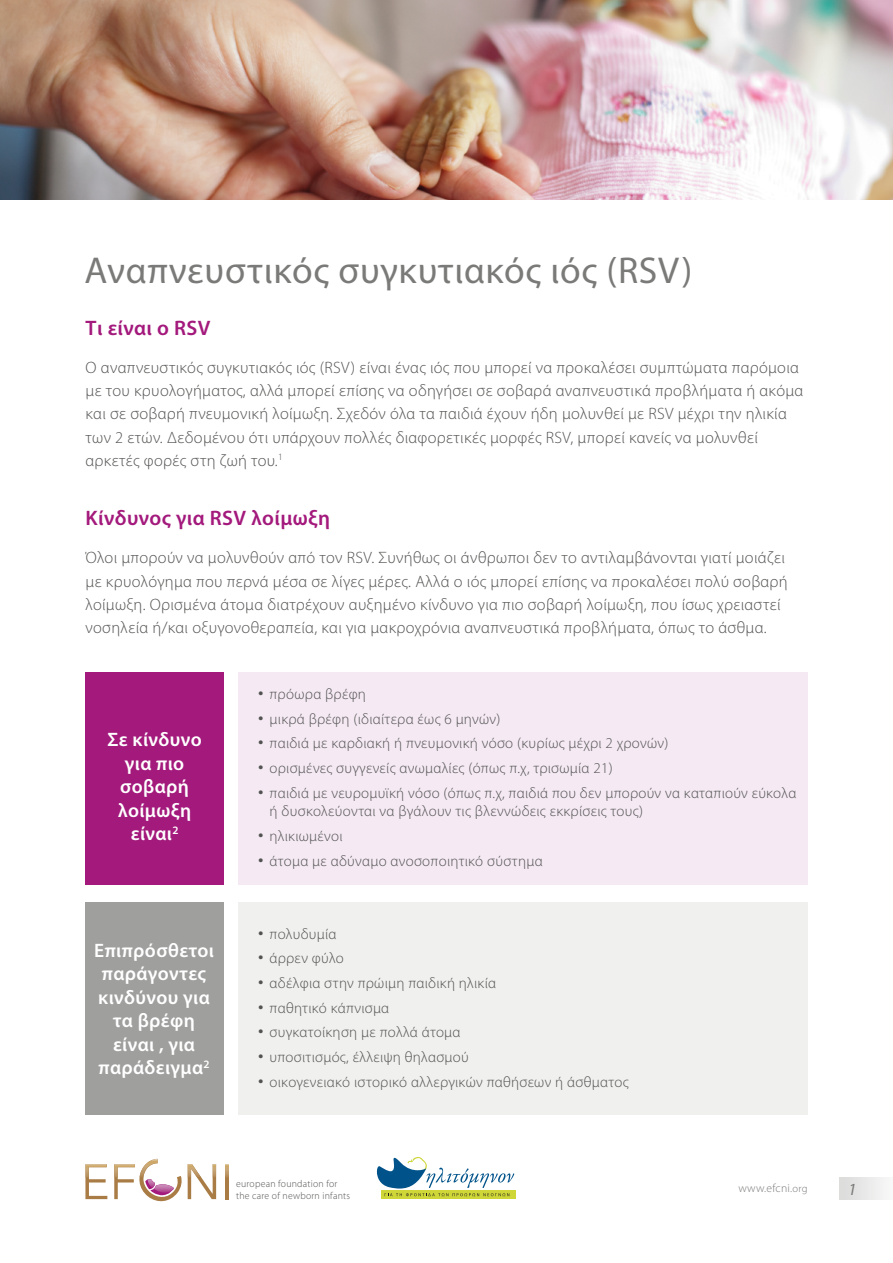
<style>
.page{position:relative;width:893px;height:1263px;background:#fff}
.page>*{position:absolute;margin:0;border:0;box-sizing:border-box;transform-origin:0 0}
.t1{font:37.5px "Myriad Pro";letter-spacing:.02em;color:#7a7a79}
.t2{font:600 21px "Myriad Pro";letter-spacing:.02em;color:#a3197c}
.t3{font:600 19.5px/23.4px "Myriad Pro";letter-spacing:.02em;color:#fff;text-align:center}
.t4{font:italic 17.1px "Myriad Pro";color:#7a7a79}
.t5{font:300 16.5px/23.2px "Myriad Pro";letter-spacing:.02em;color:#525251}
.t6{font:300 15px/18.3px "Myriad Pro";letter-spacing:.02em;color:#525251}
.t7{font:300 11.7px "Myriad Pro";letter-spacing:.02em;color:#7a7a79}
.t8{font:300 10.05px/12.1px "Myriad Pro";letter-spacing:.025em;color:#525251}
.s1{font-size:21.75px}
.s2{font-size:10.65px}
</style>
<div class="page">
<div style="left:238px;top:902px;width:569px;height:212px;background:#f0f0ef"></div>
<div style="left:238px;top:672px;width:569px;height:213px;background:#f5eaf4"></div>
<svg style="left:85px;top:1164px;width:22px;height:35px"></svg>
<img style="left:86px;top:1164px;width:21px;height:13px">
<svg style="left:114px;top:1164px;width:68px;height:38px"></svg>
<img style="left:140px;top:1159px;width:18px;height:18px">
<svg style="left:188px;top:1177px;width:28px;height:22px"></svg>
<hr style="left:225px;top:1164px;width:4px;height:35px;background:#a97c45">
<img style="left:188px;top:1164px;width:28px;height:13px">
<svg style="left:226px;top:1164px;width:3px;height:13px"></svg>
<div style="left:839px;top:1177px;width:54px;height:22px;background:linear-gradient(to right,#dadada,#f8f8f8)"></div>
<img style="left:0;top:0;width:893px;height:200px">
<div style="left:86px;top:672px;width:138px;height:213px;background:#a3197c"></div>
<div style="left:86px;top:902px;width:138px;height:212px;background:#9f9f9e"></div>
<svg style="left:381px;top:1190px;width:134px;height:9px"></svg>
<svg style="left:377px;top:1157px;width:137px;height:39px"></svg>
<h1 class="t1" style="left:85px;top:247px;width:610px">Αναπνευστικός συγκυτιακός ιός (RSV)</h1>
<p class="t2" style="left:86px;top:314px;width:126px">Τι είναι ο RSV</p>
<p class="t5" style="left:86px;top:356px;width:719px">Ο αναπνευστικός συγκυτιακός ιός (RSV) είναι ένας ιός που μπορεί να προκαλέσει συμπτώματα παρόμοια με του κρυολογήματος, αλλά μπορεί επίσης να οδηγήσει σε σοβαρά αναπνευστικά προβλήματα ή ακόμα και σε σοβαρή πνευμονική λοίμωξη. Σχεδόν όλα τα παιδιά έχουν ήδη μολυνθεί με RSV μέχρι την ηλικία των 2 ετών. Δεδομένου ότι υπάρχουν πολλές διαφορετικές μορφές RSV, μπορεί κανείς να μολυνθεί αρκετές φορές στη ζωή του.<sup>1</sup></p>
<p class="t2" style="left:86px;top:505px;width:246px">Κίνδυνος για RSV λοίμωξη</p>
<p class="t5" style="left:86px;top:546px;width:704px">Όλοι μπορούν να μολυνθούν από τον RSV. Συνήθως οι άνθρωποι δεν το αντιλαμβάνονται γιατί μοιάζει με κρυολόγημα που περνά μέσα σε λίγες μέρες. Αλλά ο ιός μπορεί επίσης να προκαλέσει πολύ σοβαρή λοίμωξη. Ορισμένα άτομα διατρέχουν αυξημένο κίνδυνο για πιο σοβαρή λοίμωξη, που ίσως χρειαστεί νοσηλεία ή/και οξυγονοθεραπεία, και για μακροχρόνια αναπνευστικά προβλήματα, όπως το άσθμα.</p>
<p class="t3" style="left:107px;top:728px;width:96px">Σε κίνδυνο για πιο σοβαρή λοίμωξη είναι<sup>2</sup></p>
<p class="t3" style="left:94px;top:938px;width:121px">Επιπρόσθετοι παράγοντες κινδύνου για τα βρέφη είναι , για παράδειγμα<sup>2</sup></p>
<p class="t6" style="left:258px;top:685px;width:109px"><span class="s1">•</span> πρόωρα βρέφη</p>
<p class="t6" style="left:258px;top:710px;width:244px"><span class="s1">•</span> μικρά βρέφη (ιδιαίτερα έως 6 μηνών)</p>
<p class="t6" style="left:258px;top:734px;width:412px"><span class="s1">•</span> παιδιά με καρδιακή ή πνευμονική νόσο (κυρίως μέχρι 2 χρονών)</p>
<p class="t6" style="left:258px;top:759px;width:356px"><span class="s1">•</span> ορισμένες συγγενείς ανωμαλίες (όπως π.χ, τρισωμία 21)</p>
<p class="t6" style="left:270px;top:784px;width:528px;text-indent:-11px"><span class="s1">•</span> παιδιά με νευρομυϊκή νόσο (όπως π.χ, παιδιά που δεν μπορούν να καταπιούν εύκολα ή δυσκολεύονται να βγάλουν τις βλεννώδεις εκκρίσεις τους)</p>
<p class="t6" style="left:258px;top:827px;width:86px"><span class="s1">•</span> ηλικιωμένοι</p>
<p class="t6" style="left:258px;top:852px;width:286px"><span class="s1">•</span> άτομα με αδύναμο ανοσοποιητικό σύστημα</p>
<p class="t6" style="left:258px;top:924px;width:80px"><span class="s1">•</span> πολυδυμία</p>
<p class="t6" style="left:258px;top:949px;width:87px"><span class="s1">•</span> άρρεν φύλο</p>
<p class="t6" style="left:258px;top:974px;width:240px"><span class="s1">•</span> αδέλφια στην πρώιμη παιδική ηλικία</p>
<p class="t6" style="left:258px;top:999px;width:133px"><span class="s1">•</span> παθητικό κάπνισμα</p>
<p class="t6" style="left:258px;top:1023px;width:204px"><span class="s1">•</span> συγκατοίκηση με πολλά άτομα</p>
<p class="t6" style="left:258px;top:1048px;width:212px"><span class="s1">•</span> υποσιτισμός, έλλειψη θηλασμού</p>
<p class="t6" style="left:258px;top:1073px;width:372px"><span class="s1">•</span> οικογενειακό ιστορικό αλλεργικών παθήσεων ή άσθματος</p>
<p class="t8" style="left:236px;top:1177px;width:115px">european foundation for the care of newborn infants</p>
<p class="t7" style="left:738px;top:1182px;width:71px">www.efcni.<span class="s2">org</span></p>
<p class="t4" style="left:848px;top:1178px;width:10px">1</p>
</div>
